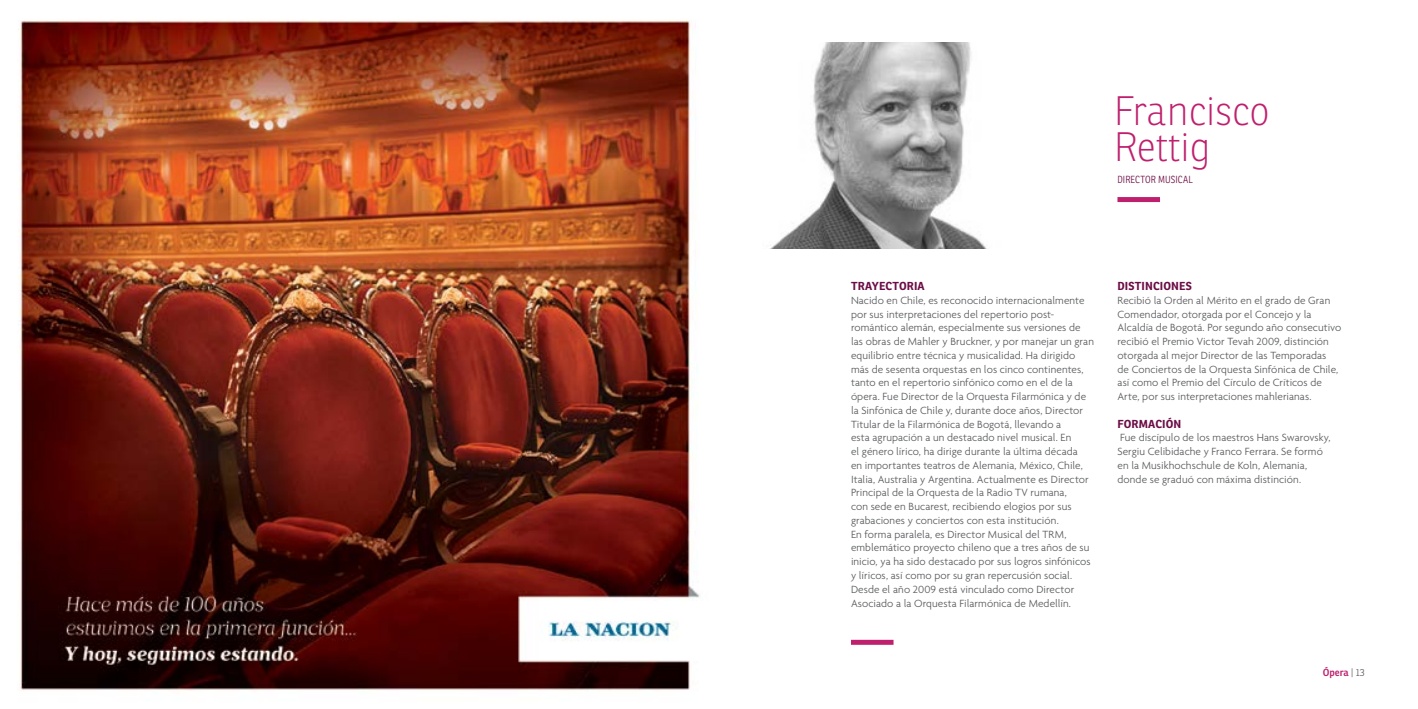
<style>
.page{position:relative;width:1418px;height:709px;background:#fff}
.page>*{position:absolute;margin:0;border:0;box-sizing:border-box;transform-origin:0 0}
.t1{font:100 40px/36.2px "Ronnia";color:#bf206e}
.t2{font:300 11.25px/13.8px "Agenda";letter-spacing:.005em;color:#58595b}
.t3{font:700 11.25px "Ronnia";letter-spacing:.01em;color:#6c0d45}
.t4{font:300 10px "Ronnia Cond";letter-spacing:.01em;color:#6c0d45}
.t5{font:600 10px "Ronnia";color:#bf206e}
.s1{font-weight:300;color:#58595b}
</style>
<div class="page">
<img style="left:769px;top:43px;width:218px;height:206px">
<div style="left:1117px;top:197px;width:42px;height:5px;background:#bf206e"></div>
<div style="left:851px;top:640px;width:42px;height:5px;background:#bf206e"></div>
<img style="left:18px;top:20px;width:682px;height:671px">
<h1 class="t1" style="left:1113px;top:93px;width:157px">Francisco<br>Rettig</h1>
<p class="t4" style="left:1117px;top:173px;width:77px">DIRECTOR MUSICAL</p>
<p class="t3" style="left:851px;top:279px;width:75px">TRAYECTORIA</p>
<p class="t2" style="left:851px;top:293px;width:244px">Nacido en Chile, es reconocido internacionalmente por sus interpretaciones del repertorio post&shy;romántico alemán, especialmente sus versiones de las obras de Mahler y Bruckner, y por manejar un gran equilibrio entre técnica y musicalidad. Ha dirigido más de sesenta orquestas en los cinco continentes, tanto en el repertorio sinfónico como en el de la ópera. Fue Director de la Orquesta Filarmónica y de la Sinfónica de Chile y, durante doce años, Director Titular de la Filarmónica de Bogotá, llevando a<br>esta agrupación a un destacado nivel musical. En<br>el género lírico, ha dirige durante la última década<br>en importantes teatros de Alemania, México, Chile, Italia, Australia y Argentina. Actualmente es Director Principal de la Orquesta de la Radio TV rumana,<br>con sede en Bucarest, recibiendo elogios por sus grabaciones y conciertos con esta institución.<br>En forma paralela, es Director Musical del TRM, emblemático proyecto chileno que a tres años de su inicio, ya ha sido destacado por sus logros sinfónicos y líricos, así como por su gran repercusión social.<br>Desde el año 2009 está vinculado como Director Asociado a la Orquesta Filarmónica de Medellín.</p>
<p class="t3" style="left:1117px;top:279px;width:76px">DISTINCIONES</p>
<p class="t2" style="left:1117px;top:293px;width:225px">Recibió la Orden al Mérito en el grado de Gran Comendador, otorgada por el Concejo y la Alcaldía de Bogotá. Por segundo año consecutivo recibió el Premio Victor Tevah 2009, distinción otorgada al mejor Director de las Temporadas<br>de Conciertos de la Orquesta Sinfónica de Chile, así como el Premio del Círculo de Críticos de Arte, por sus interpretaciones mahlerianas.</p>
<p class="t3" style="left:1117px;top:416px;width:65px">FORMACIÓN</p>
<p class="t2" style="left:1117px;top:431px;width:215px">Fue discípulo de los maestros Hans Swarovsky, Sergiu Celibidache y Franco Ferrara. Se formó en la Musikhochschule de Koln, Alemania, donde se graduó con máxima distinción.</p>
<p class="t5" style="left:1322px;top:666px;width:44px">Ópera <span class="s1">| 13</span></p>
</div>
